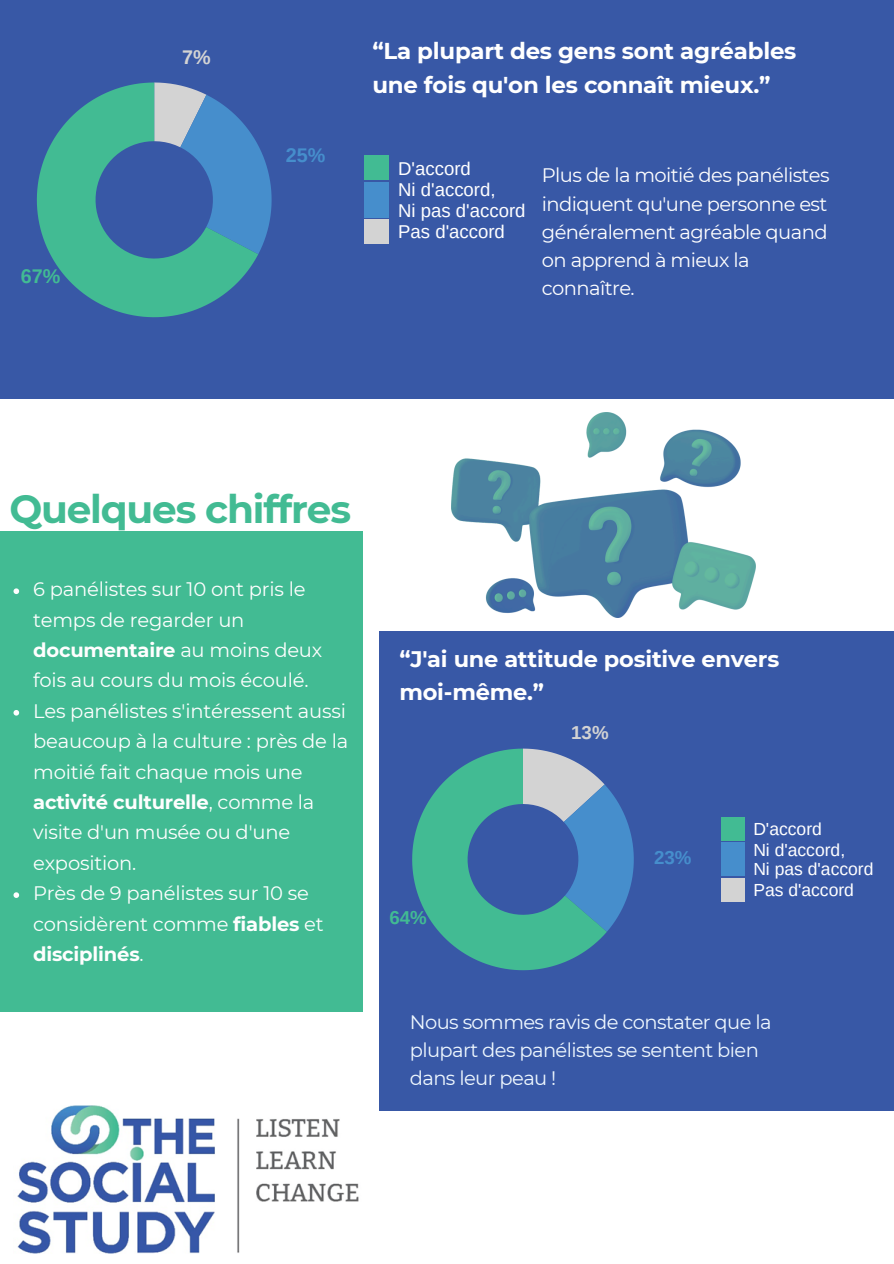
<style>
.page{position:relative;width:894px;height:1264px;background:#fff}
.page>*{position:absolute;margin:0;border:0;box-sizing:border-box;transform-origin:0 0}
.t1{font:700 39px "Montserrat";letter-spacing:-.03em;color:#42bb93}
.t2{font:700 22.95px/33.8px "Montserrat";letter-spacing:-.01em;color:#fff}
.t3{font:700 22.5px/32.7px "Montserrat";letter-spacing:-.01em;color:#fff}
.t4{font:700 19.8px "Liberation Sans";color:#468ecc}
.t5{font:700 19.8px "Liberation Sans";color:#42bb93}
.t6{font:700 19.8px "Liberation Sans";color:#d3d3d3}
.t7{font:19.5px/30.3px "Montserrat";letter-spacing:-.01em;color:#fefefe}
.t8{font:19.5px/28.2px "Montserrat";letter-spacing:-.03em;color:#fff}
.t9{font:19.5px/28.2px "Montserrat";letter-spacing:-.03em;color:#eff8ff}
.t10{font:18.6px/21.9px "Liberation Sans";color:#fff}
.t11{font:700 18.6px "Liberation Sans";color:#d3d3d3}
.t12{font:700 18.6px "Liberation Sans";color:#468ecc}
.t13{font:700 18.6px "Liberation Sans";color:#42bb93}
.t14{font:17.55px/20.7px "Liberation Sans";color:#fff}
.s1{font-weight:700}
</style>
<div class="page">
<div style="left:0;top:0;width:893px;height:399px;background:#3858a6"></div>
<div style="left:379px;top:631px;width:514px;height:480px;background:#3858a6"></div>
<img style="left:17px;top:1105px;width:342px;height:148px">
<div style="left:0;top:532px;width:362px;height:479px;background:#42bb93"></div>
<img style="left:451px;top:412px;width:303px;height:205px">
<svg style="left:258px;top:145px;width:13px;height:109px"></svg>
<svg style="left:37px;top:82px;width:221px;height:235px"></svg>
<div style="left:364px;top:156px;width:24px;height:24px;background:#42bb93"></div>
<div style="left:364px;top:182px;width:24px;height:35px;background:#468ecc"></div>
<div style="left:364px;top:219px;width:24px;height:25px;background:#d3d3d3"></div>
<svg style="left:412px;top:748px;width:221px;height:222px"></svg>
<div style="left:721px;top:817px;width:23px;height:23px;background:#42bb93"></div>
<div style="left:721px;top:842px;width:23px;height:34px;background:#468ecc"></div>
<div style="left:721px;top:878px;width:23px;height:23px;background:#d3d3d3"></div>
<svg style="left:13px;top:588px;width:6px;height:6px"></svg>
<svg style="left:13px;top:710px;width:6px;height:5px"></svg>
<svg style="left:13px;top:892px;width:6px;height:6px"></svg>
<p class="t5" style="left:21px;top:265px;width:41px">67%</p>
<p class="t6" style="left:182px;top:46px;width:30px">7%</p>
<p class="t4" style="left:286px;top:144px;width:41px">25%</p>
<h2 class="t2" style="left:372px;top:34px;width:425px">“La plupart des gens sont agréables une fois qu'on les connaît mieux.”</h2>
<p class="t10" style="left:398px;top:157px;width:99px">D'accord<br>Ni d'accord,</p>
<p class="t10" style="left:398px;top:199px;width:129px">Ni pas d'accord<br>Pas d'accord</p>
<h1 class="t8" style="left:541px;top:161px;width:289px">Plus de la moitié des panélistes indiquent qu'une personne est généralement agréable quand on apprend à mieux la connaître.</h1>
<p class="t1" style="left:9px;top:485px;width:343px">Quelques chiffres</p>
<p class="t7" style="left:33px;top:574px;width:290px">6 panélistes sur 10 ont pris le temps de regarder un <span class="s1">documentaire</span> au moins deux fois au cours du mois écoulé.</p>
<p class="t7" style="left:33px;top:695px;width:316px">Les panélistes s'intéressent aussi beaucoup à la culture : près de la moitié fait chaque mois une <span class="s1">activité culturelle</span>, comme la visite d'un musée ou d'une exposition.</p>
<p class="t7" style="left:33px;top:878px;width:292px">Près de 9 panélistes sur 10 se considèrent comme <span class="s1">fiables</span> et <span class="s1">disciplinés</span>.</p>
<p class="t3" style="left:399px;top:643px;width:381px">“J'ai une attitude positive envers moi-même.”</p>
<p class="t13" style="left:389px;top:906px;width:39px">64%</p>
<p class="t11" style="left:571px;top:722px;width:39px">13%</p>
<p class="t12" style="left:653px;top:847px;width:39px">23%</p>
<p class="t14" style="left:753px;top:819px;width:93px">D'accord<br>Ni d'accord,</p>
<p class="t14" style="left:753px;top:858px;width:122px">Ni pas d'accord<br>Pas d'accord</p>
<p class="t9" style="left:410px;top:1007px;width:363px">Nous sommes ravis de constater que la plupart des panélistes se sentent bien dans leur peau !</p>
</div>
